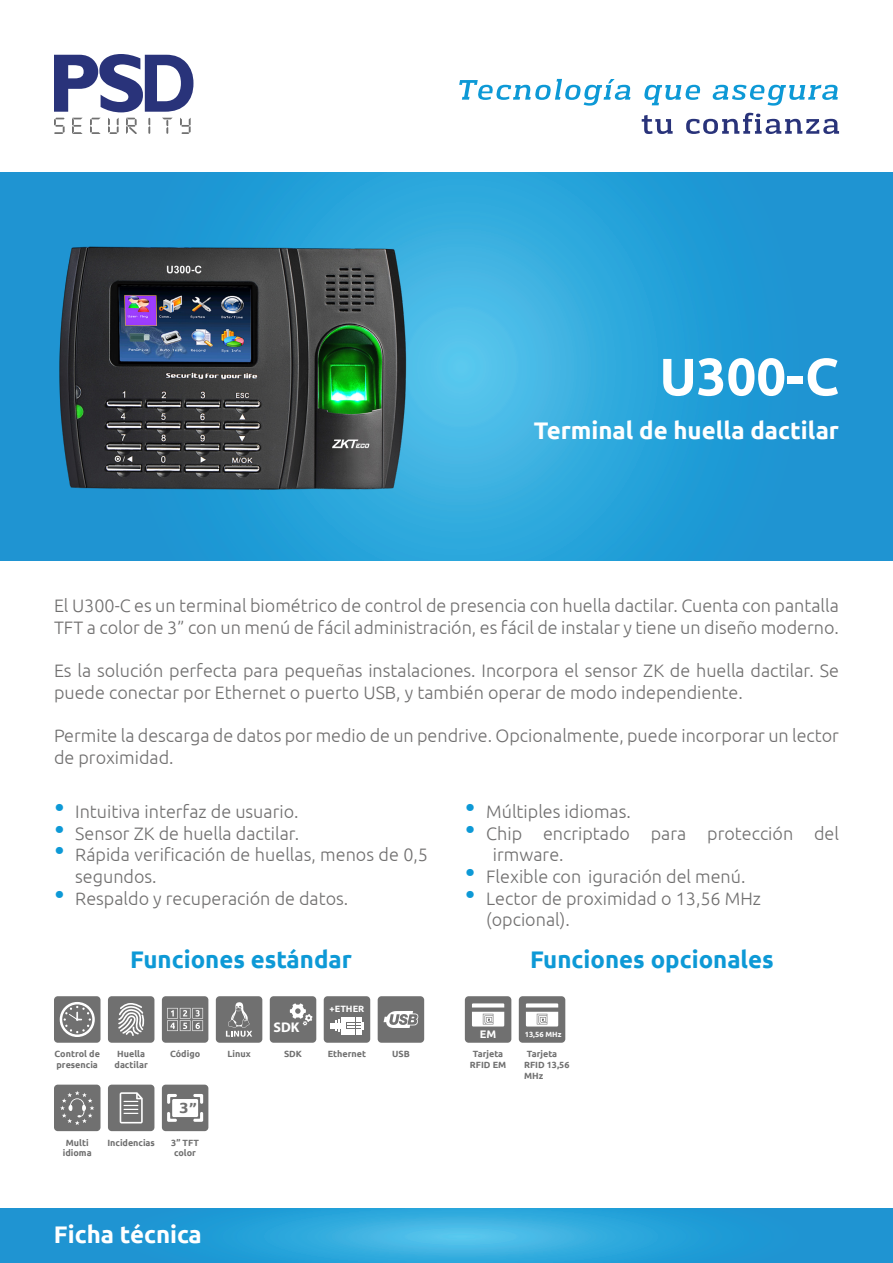
<style>
.page{position:relative;width:893px;height:1263px;background:#fff}
.page>*{position:absolute;margin:0;border:0;box-sizing:border-box;transform-origin:0 0}
.Producto_titulo{font:700 52.5px "Ubuntu";color:#fff}
.Descripcion_titulo{font:700 24px "Ubuntu";color:#0d99d6}
.Producto_Subtitulo{font:700 24px "Ubuntu";color:#fff}
.Pie_pag_ficha_tecnic{font:700 24px "Ubuntu";color:#fff}
.Descripcion{font:300 18px/21.6px "Ubuntu";color:#706f6f}
.t1{font:700 14.1px "Myriad Pro";color:#fff}
.t2{font:700 13.65px "DejaVu Sans";color:#707070}
.t3{font:700 10.95px "Ubuntu";color:#fff}
.t4{font:700 9.15px "Ubuntu";color:#fff}
.Iconos_nombre{font:700 9px/10.8px "Ubuntu";color:#707070;text-align:center}
.t5{font:700 7.5px "Ubuntu";color:#fff}
.s1{font-size:30px;color:#0d99d6}
</style>
<div class="page">
<svg style="left:0;top:172px;width:893px;height:388px;background:#28a0d8"></svg>
<svg style="left:0;top:1209px;width:893px;height:54px;background:#28a0d8"></svg>
<svg style="left:459px;top:79px;width:171px;height:27px"></svg>
<svg style="left:644px;top:85px;width:56px;height:20px"></svg>
<svg style="left:713px;top:85px;width:125px;height:21px"></svg>
<svg style="left:642px;top:115px;width:31px;height:19px"></svg>
<svg style="left:686px;top:113px;width:153px;height:21px"></svg>
<svg style="left:54px;top:118px;width:11px;height:16px"></svg>
<svg style="left:72px;top:118px;width:11px;height:16px"></svg>
<svg style="left:90px;top:118px;width:11px;height:16px"></svg>
<svg style="left:108px;top:118px;width:11px;height:16px"></svg>
<svg style="left:126px;top:118px;width:11px;height:16px"></svg>
<svg style="left:148px;top:118px;width:2px;height:16px"></svg>
<svg style="left:162px;top:118px;width:10px;height:16px"></svg>
<svg style="left:180px;top:118px;width:11px;height:16px"></svg>
<svg style="left:54px;top:54px;width:139px;height:58px"></svg>
<img style="left:48px;top:225px;width:373px;height:286px">
<div style="left:54px;top:996px;width:47px;height:47px;background:#707070;border-radius:4px"></div>
<svg style="left:60px;top:1002px;width:35px;height:35px"></svg>
<div style="left:108px;top:996px;width:46px;height:47px;background:#707070;border-radius:4px"></div>
<svg style="left:118px;top:1003px;width:27px;height:33px"></svg>
<div style="left:162px;top:996px;width:46px;height:47px;background:#707070;border-radius:4px"></div>
<svg style="left:167px;top:1008px;width:36px;height:23px"></svg>
<div style="left:216px;top:996px;width:46px;height:47px;background:#707070;border-radius:4px"></div>
<svg style="left:226px;top:1002px;width:26px;height:35px"></svg>
<div style="left:324px;top:996px;width:46px;height:47px;background:#707070;border-radius:4px"></div>
<div style="left:341px;top:1017px;width:14px;height:17px;background:#fff"></div>
<div style="left:330px;top:1023px;width:15px;height:5px;background:#fff"></div>
<svg style="left:335px;top:1019px;width:5px;height:13px"></svg>
<svg style="left:346px;top:1017px;width:18px;height:17px"></svg>
<div style="left:378px;top:996px;width:46px;height:47px;background:#707070;border-radius:4px"></div>
<svg style="left:384px;top:1011px;width:34px;height:17px"></svg>
<div style="left:270px;top:996px;width:46px;height:47px;background:#707070;border-radius:4px"></div>
<svg style="left:290px;top:1003px;width:23px;height:22px"></svg>
<div style="left:54px;top:1084px;width:47px;height:47px;background:#707070;border-radius:4px"></div>
<svg style="left:60px;top:1091px;width:34px;height:34px"></svg>
<div style="left:108px;top:1084px;width:46px;height:47px;background:#707070;border-radius:4px"></div>
<svg style="left:120px;top:1092px;width:23px;height:31px"></svg>
<div style="left:162px;top:1084px;width:46px;height:47px;background:#707070;border-radius:4px"></div>
<svg style="left:167px;top:1094px;width:36px;height:28px"></svg>
<div style="left:465px;top:996px;width:46px;height:47px;background:#707070;border-radius:4px"></div>
<svg style="left:472px;top:1003px;width:32px;height:23px"></svg>
<div style="left:519px;top:996px;width:46px;height:47px;background:#707070;border-radius:4px"></div>
<svg style="left:526px;top:1003px;width:32px;height:23px"></svg>
<p class="Producto_titulo" style="left:660px;top:345px;width:181px">U300-C</p>
<p class="Producto_Subtitulo" style="left:534px;top:416px;width:307px">Terminal de huella dactilar</p>
<p class="Descripcion" style="left:54px;top:595px;width:786px">El U300-C es un terminal biométrico de control de presencia con huella dactilar. Cuenta con pantalla<br>TFT a color de 3” con un menú de fácil administración, es fácil de instalar y tiene un diseño moderno.</p>
<p class="Descripcion" style="left:54px;top:660px;width:786px">Es la solución perfecta para pequeñas instalaciones. Incorpora el sensor ZK de huella dactilar. Se puede conectar por Ethernet o puerto USB, y también operar de modo independiente.</p>
<p class="Descripcion" style="left:54px;top:724px;width:786px">Permite la descarga de datos por medio de un pendrive. Opcionalmente, puede incorporar un lector de proximidad.</p>
<p class="Descripcion" style="left:54px;top:800px;width:246px"><span class="s1">•</span> Intuitiva interfaz de usuario.</p>
<p class="Descripcion" style="left:54px;top:822px;width:247px"><span class="s1">•</span> Sensor ZK de huella dactilar.</p>
<p class="Descripcion" style="left:75px;top:844px;width:354px;text-indent:-21px"><span class="s1">•</span> Rápida verificación de huellas, menos de 0,5 segundos.</p>
<p class="Descripcion" style="left:54px;top:887px;width:296px"><span class="s1">•</span> Respaldo y recuperación de datos.</p>
<p class="Descripcion_titulo" style="left:130px;top:944px;width:223px">Funciones estándar</p>
<p class="Iconos_nombre" style="left:55px;top:1048px;width:47px;text-align:left">Control de presencia</p>
<p class="t1" style="left:274px;top:1018px;width:27px">SDK</p>
<p class="t4" style="left:330px;top:1003px;width:36px">+ETHER</p>
<p class="Iconos_nombre" style="left:170px;top:1048px;width:32px">Código</p>
<p class="Iconos_nombre" style="left:117px;top:1048px;width:29px">Huella</p>
<p class="Iconos_nombre" style="left:328px;top:1048px;width:40px">Ethernet</p>
<p class="Iconos_nombre" style="left:392px;top:1048px;width:19px">USB</p>
<p class="Iconos_nombre" style="left:115px;top:1059px;width:35px">dactilar</p>
<p class="Iconos_nombre" style="left:227px;top:1048px;width:25px">Linux</p>
<p class="Iconos_nombre" style="left:284px;top:1048px;width:20px">SDK</p>
<p class="Iconos_nombre" style="left:63px;top:1137px;width:30px">Multi idioma</p>
<p class="Iconos_nombre" style="left:107px;top:1137px;width:49px">Incidencias</p>
<p class="t2" style="left:179px;top:1097px;width:20px">3”</p>
<p class="Iconos_nombre" style="left:171px;top:1137px;width:29px">3” TFT color</p>
<p class="Pie_pag_ficha_tecnic" style="left:54px;top:1220px;width:149px">Ficha técnica</p>
<p class="Descripcion" style="left:465px;top:800px;width:167px"><span class="s1">•</span> Múltiples idiomas.</p>
<p class="Descripcion" style="left:493px;top:822px;width:348px;text-indent:-28px"><span class="s1">•</span> Chip encriptado para protección del irmware.</p>
<p class="Descripcion" style="left:465px;top:865px;width:282px"><span class="s1">•</span> Flexible con iguración del menú.</p>
<p class="Descripcion" style="left:486px;top:887px;width:276px;text-indent:-21px"><span class="s1">•</span> Lector de proximidad o 13,56 MHz (opcional).</p>
<p class="Descripcion_titulo" style="left:530px;top:944px;width:245px">Funciones opcionales</p>
<p class="t3" style="left:480px;top:1028px;width:18px">EM</p>
<p class="t5" style="left:525px;top:1030px;width:38px">13,56 MHz</p>
<p class="Iconos_nombre" style="left:470px;top:1048px;width:38px">Tarjeta<br>RFID EM</p>
<p class="Iconos_nombre" style="left:524px;top:1048px;width:47px;text-align:left;text-indent:3px">Tarjeta<br>RFID 13,56<br>MHz</p>
</div>
